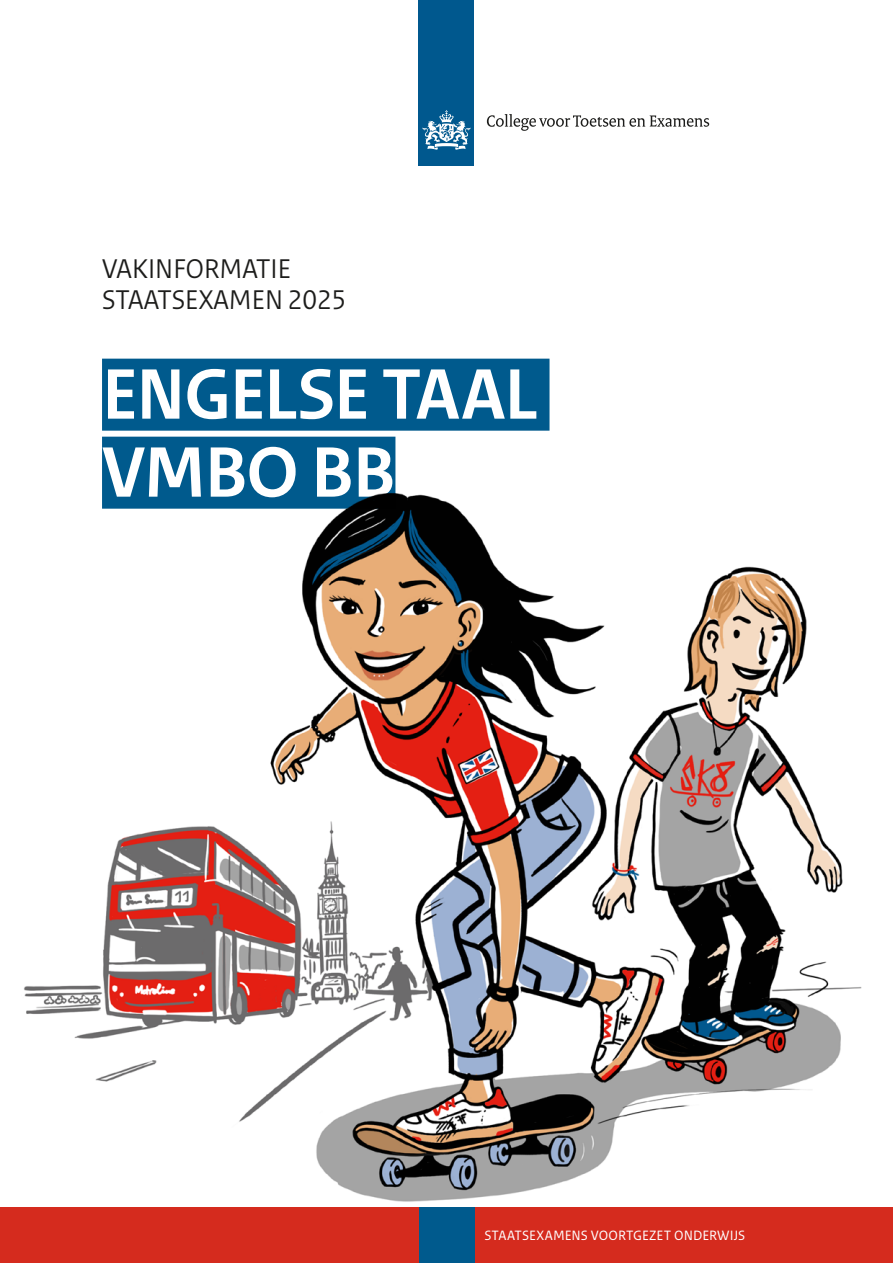
<style>
.page{position:relative;width:893px;height:1263px;background:#fff}
.page>*{position:absolute;margin:0;border:0;box-sizing:border-box;transform-origin:0 0}
.H1_titel{font:700 75px/78px "Rijksoverheid Sans Heading";letter-spacing:-.015em;color:#fff}
.P_subtitel{font:28.5px/31.5px "Rijksoverheid Sans Heading";color:#1d1d1b}
.t1{font:14.25px "Rijksoverheid Sans Text";letter-spacing:.005em;color:#fff}
</style>
<div class="page">
<div style="left:0;top:1208px;width:893px;height:55px;background:#d52b1e"></div>
<div style="left:419px;top:1208px;width:55px;height:55px;background:#005a8d"></div>
<div style="left:419px;top:0;width:55px;height:165px;background:#00588e"></div>
<img style="left:22px;top:61px;width:849px;height:1147px">
<p class="P_subtitel" style="left:102px;top:253px;width:246px">VAKINFORMATIE<br>STAATSEXAMEN 2025</p>
<h1 class="H1_titel" style="left:102px;top:357px;width:437px">ENGELSE TAAL<br>VMBO BB</h1>
<p class="t1" style="left:484px;top:1227px;width:263px">STAATSEXAMENS VOORTGEZET ONDERWIJS</p>
</div>
